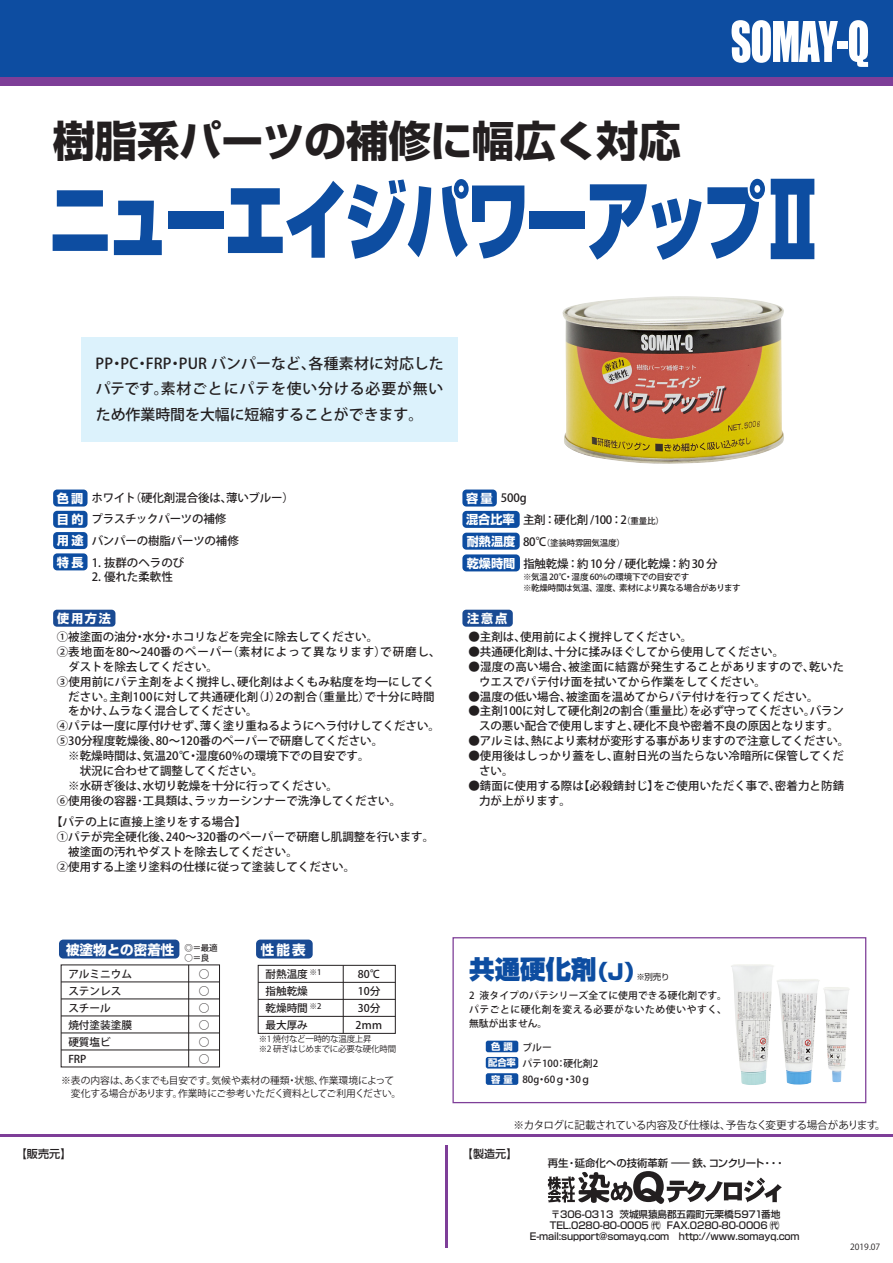
<style>
.page{position:relative;width:893px;height:1263px;background:#fff}
.page>*{position:absolute;margin:0;border:0;box-sizing:border-box;transform-origin:0 0}
.t1{font:900 85.05px "Shin Go Pro";letter-spacing:-.065em;color:#0d4da1;scale:.75 1}
.t2{font:700 42.45px "Shin Go Pro";letter-spacing:-.015em;color:#231f20}
.t3{font:900 25.5px "Shin Go Pro";color:#0d4da1}
.t4{font:500 14.85px/25.5px "Koz Go Pr 6 N";color:#231f20;text-align:justify}
.t5{font:700 13.5px "Shin Go Pro";color:#fff}
.t6{font:700 12.15px "Shin Go Pro";letter-spacing:.145em;color:#fff}
.t7{font:500 11.55px/14.9px "Koz Go Pr 6 N";color:#231f20}
.t8{font:500 11.55px/14.9px "Koz Go Pr 6 N";letter-spacing:.02em;color:#231f20}
.t9{font:500 11.55px "Koz Go Pr 6 N";letter-spacing:.08em;color:#231f20}
.t10{font:500 11.55px "Koz Go Pr 6 N";letter-spacing:-.025em;color:#231f20}
.t11{font:500 11.1px "Shin Go Pro";color:#231f20}
.t12{font:500 10.65px/17px "Koz Go Pr 6 N";color:#231f20}
.t13{font:10.65px "Koz Go Pro";letter-spacing:-.025em;color:#231f20}
.t14{font:500 10.35px "Shin Go Pro";color:#231f20}
.t15{font:500 9.75px/14.1px "Koz Go Pr 6 N";letter-spacing:.015em;color:#231f20;text-align:justify}
.t16{font:9.75px/12.8px "Koz Go Pro";color:#231f20}
.t17{font:500 9.6px/11.1px "Shin Go Pro";letter-spacing:-.015em;color:#231f20;text-align:center}
.t18{font:500 8.55px/10.6px "Koz Go Pr 6 N";letter-spacing:-.03em;color:#231f20}
.t19{font:8.55px/9.8px "Koz Go Pr 6 N";letter-spacing:-.035em;color:#231f20}
.t20{font:8.55px "Koz Go Pro";color:#231f20}
.t21{font:8.55px "Shin Go Pro";color:#231f20}
.s1{font-size:102px}
.s2{font-family:"Shin Go Pro";font-weight:700;font-size:12.15px;color:#fff}
.s3{font-size:8.55px}
.s4{font-size:11.55px}
.s5{font-size:21.3px}
.s6{font-family:"Shin Go Pro";font-weight:700;font-size:9.3px;color:#fff}
.s7{font-weight:400}
</style>
<div class="page">
<div style="left:59px;top:939px;width:120px;height:19px;background:#194a93;border-radius:4px"></div>
<hr style="left:188px;top:965px;width:1px;height:102px;background:#231f20">
<hr style="left:61px;top:981px;width:159px;height:1px;background:#231f20">
<hr style="left:61px;top:998px;width:159px;height:1px;background:#231f20">
<hr style="left:61px;top:1016px;width:159px;height:1px;background:#231f20">
<hr style="left:61px;top:1033px;width:159px;height:1px;background:#231f20">
<hr style="left:61px;top:1050px;width:159px;height:1px;background:#231f20">
<div style="left:256px;top:939px;width:57px;height:19px;background:#194a93;border-radius:4px"></div>
<hr style="left:343px;top:965px;width:1px;height:68px;background:#231f20">
<div style="left:258px;top:965px;width:138px;height:69px;border:1px solid #231f20"></div>
<hr style="left:258px;top:982px;width:137px;height:1px;background:#231f20">
<hr style="left:258px;top:999px;width:137px;height:1px;background:#231f20">
<hr style="left:258px;top:1016px;width:137px;height:1px;background:#231f20">
<div style="left:452px;top:937px;width:414px;height:166px;border:1px solid #7e3e98"></div>
<div style="left:486px;top:1041px;width:32px;height:11px;background:#0d4da1;border-radius:2px"></div>
<div style="left:486px;top:1057px;width:32px;height:11px;background:#0d4da1;border-radius:2px"></div>
<div style="left:486px;top:1073px;width:32px;height:12px;background:#0d4da1;border-radius:2px"></div>
<div style="left:82px;top:338px;width:376px;height:104px;background:#dcf2fc"></div>
<div style="left:0;top:0;width:893px;height:85px;background:#7e3e98"></div>
<div style="left:0;top:0;width:893px;height:77px;background:#0d4da1"></div>
<svg style="left:732px;top:20px;width:106px;height:43px"></svg>
<div style="left:837px;top:42px;width:11px;height:7px;background:#fff"></div>
<svg style="left:849px;top:20px;width:19px;height:47px"></svg>
<hr style="left:0;top:1134px;width:893px;height:2px;background:#7e3e98">
<hr style="left:445px;top:1146px;width:3px;height:102px;background:#7e3e98">
<svg style="left:548px;top:1171px;width:234px;height:33px"></svg>
<div style="left:53px;top:610px;width:62px;height:17px;background:#194a93;border-radius:4px"></div>
<div style="left:53px;top:511px;width:35px;height:17px;background:#0d4da1;border-radius:4px"></div>
<div style="left:53px;top:489px;width:35px;height:17px;background:#0d4da1;border-radius:4px"></div>
<div style="left:53px;top:553px;width:35px;height:17px;background:#0d4da1;border-radius:4px"></div>
<div style="left:462px;top:610px;width:51px;height:17px;background:#194a93;border-radius:4px"></div>
<div style="left:53px;top:532px;width:35px;height:17px;background:#0d4da1;border-radius:4px"></div>
<img style="left:731px;top:964px;width:110px;height:121px">
<img style="left:562px;top:296px;width:222px;height:168px">
<div style="left:462px;top:511px;width:58px;height:17px;background:#0d4da1;border-radius:4px"></div>
<div style="left:462px;top:533px;width:58px;height:17px;background:#0d4da1;border-radius:4px"></div>
<div style="left:462px;top:554px;width:58px;height:17px;background:#0d4da1;border-radius:4px"></div>
<div style="left:462px;top:489px;width:35px;height:17px;background:#0d4da1;border-radius:4px"></div>
<h2 class="t2" style="left:53px;top:107px;width:630px">樹脂系パーツの補修に幅広く対応</h2>
<h1 class="t1" style="left:49px;top:153px;width:1036px">ニューエイジパワーアップ<span class="s1">Ⅱ</span></h1>
<p class="t4" style="left:96px;top:351px;width:350px">PP・PC・FRP・PUR バンパーなど、各種素材に対応したパテです。素材ごとにパテを使い分ける必要が無いため作業時間を大幅に短縮することができます。</p>
<p class="t7" style="left:57px;top:490px;width:239px"><span class="s2">色調</span> ホワイト（硬化剤混合後は、薄いブルー）</p>
<p class="t10" style="left:57px;top:512px;width:171px"><span class="s2">目的</span> プラスチックパーツの補修</p>
<p class="t7" style="left:57px;top:533px;width:184px"><span class="s2">用途</span> バンパーの樹脂パーツの補修</p>
<p class="t7" style="left:57px;top:556px;width:129px"><span class="s2">特長</span> 1. 抜群のヘラのび</p>
<p class="t7" style="left:92px;top:570px;width:83px">2. 優れた柔軟性</p>
<p class="t6" style="left:57px;top:608px;width:55px">使用方法</p>
<p class="t7" style="left:57px;top:630px;width:323px">①被塗面の油分・水分・ホコリなどを完全に除去してください。</p>
<p class="t9" style="left:57px;top:645px;width:385px">②表地面を80～240番のペーパー（素材によって異なります）で研磨し、</p>
<p class="t7" style="left:68px;top:659px;width:151px">ダストを除去してください。</p>
<p class="t7" style="left:57px;top:674px;width:379px">③使用前にパテ主剤をよく撹拌し、硬化剤はよくもみ粘度を均一にしてく</p>
<p class="t8" style="left:68px;top:689px;width:368px">ださい。主剤100に対して共通硬化剤（J）2の割合（重量比）で十分に時間</p>
<p class="t7" style="left:68px;top:704px;width:191px">をかけ、ムラなく混合してください。</p>
<p class="t7" style="left:57px;top:719px;width:385px">④パテは一度に厚付けせず、薄く塗り重ねるようにヘラ付けしてください。</p>
<p class="t7" style="left:57px;top:734px;width:328px">⑤30分程度乾燥後、80～120番のペーパーで研磨してください。</p>
<p class="t7" style="left:57px;top:749px;width:314px">　※乾燥時間は、気温20℃・湿度60％の環境下での目安です。</p>
<p class="t7" style="left:57px;top:763px;width:208px">　　状況に合わせて調整してください。</p>
<p class="t7" style="left:57px;top:778px;width:283px">　※水研ぎ後は、水切り乾燥を十分に行ってください。</p>
<p class="t7" style="left:57px;top:793px;width:346px">⑥使用後の容器･工具類は、ラッカーシンナーで洗浄してください。</p>
<p class="t7" style="left:57px;top:814px;width:379px;text-indent:-6px">【パテの上に直接上塗りをする場合】<br>①パテが完全硬化後、240～320番のペーパーで研磨し肌調整を行います。　被塗面の汚れやダストを除去してください。<br>②使用する上塗り塗料の仕様に従って塗装してください。</p>
<p class="t7" style="left:466px;top:491px;width:62px"><span class="s2">容量</span> 500g</p>
<p class="t7" style="left:466px;top:513px;width:199px"><span class="s2">混合比率</span> 主剤：硬化剤 /100：2<span class="s3">（重量比）</span></p>
<p class="t18" style="left:467px;top:538px;width:160px"><span class="s2">耐熱温度</span> <span class="s4">80℃</span>（塗装時雰囲気温度）</p>
<p class="t7" style="left:467px;top:556px;width:252px"><span class="s2">乾燥時間</span> 指触乾燥：約 10 分 / 硬化乾燥：約 30 分</p>
<p class="t18" style="left:523px;top:572px;width:219px">※気温 20℃・湿度 60％の環境下での目安です<br>※乾燥時間は気温、湿度、素材により異なる場合があります</p>
<p class="t6" style="left:467px;top:608px;width:42px">注意点</p>
<p class="t7" style="left:468px;top:630px;width:225px">●主剤は、使用前によく撹拌してください。</p>
<p class="t7" style="left:468px;top:644px;width:317px">●共通硬化剤は、十分に揉みほぐしてから使用してください。</p>
<p class="t8" style="left:479px;top:659px;width:367px;text-indent:-11px">●湿度の高い場合、被塗面に結露が発生することがありますので、乾いたウエスでパテ付け面を拭いてから作業をしてください。</p>
<p class="t7" style="left:468px;top:689px;width:352px">●温度の低い場合、被塗面を温めてからパテ付けを行ってください。</p>
<p class="t7" style="left:468px;top:704px;width:377px;text-align:center">●主剤100に対して硬化剤2の割合（重量比）を必ず守ってください。バランスの悪い配合で使用しますと、硬化不良や密着不良の原因となります。</p>
<p class="t7" style="left:468px;top:734px;width:382px">●アルミは、熱により素材が変形する事がありますので注意してください。</p>
<p class="t7" style="left:479px;top:749px;width:367px;text-indent:-11px">●使用後はしっかり蓋をし、直射日光の当たらない冷暗所に保管してください。</p>
<p class="t7" style="left:479px;top:778px;width:367px;text-indent:-11px">●錆面に使用する際は【必殺錆封じ】をご使用いただく事で、密着力と防錆力が上がります。</p>
<p class="t5" style="left:66px;top:939px;width:110px">被塗物との密着性</p>
<p class="t12" style="left:68px;top:965px;width:65px">アルミニウムステンレススチール<br>焼付塗装塗膜硬質塩ビ<br>FRP</p>
<p class="t12" style="left:199px;top:965px;width:12px;text-align:justify">○ ○ ○ ○ ○ ○</p>
<p class="t18" style="left:185px;top:943px;width:35px">◎＝最適</p>
<p class="t18" style="left:185px;top:952px;width:26px">○＝良</p>
<p class="t5" style="left:261px;top:939px;width:46px">性能表</p>
<p class="t12" style="left:265px;top:966px;width:58px">耐熱温度 <sup>※1</sup>指触乾燥<br>乾燥時間 <sup>※2</sup>最大厚み</p>
<p class="t12" style="left:355px;top:966px;width:29px">80℃<br>10分<br>30分<br>2ｍｍ</p>
<p class="t19" style="left:259px;top:1034px;width:139px">※1 焼付など一時的な温度上昇<br>※2 研ぎはじめまでに必要な硬化時間</p>
<p class="t16" style="left:61px;top:1074px;width:342px">※表の内容は、あくまでも目安です。気候や素材の種類・状態、作業環境によって　変化する場合があります。作業時にご参考いただく資料としてご利用ください。</p>
<h3 class="t3" style="left:469px;top:949px;width:178px">共通硬化剤<span class="s5">（J）</span></h3>
<p class="t21" style="left:636px;top:969px;width:35px">※別売り</p>
<p class="t15" style="left:469px;top:988px;width:259px">2 液タイプのパテシリーズ全てに使用できる硬化剤です。パテごとに硬化剤を変える必要がないため使いやすく、無駄が出ません。</p>
<p class="t15" style="left:491px;top:1040px;width:62px"><span class="s6">色 調</span> ブルー</p>
<p class="t15" style="left:488px;top:1057px;width:112px"><span class="s6">配合率</span> パテ100：硬化剤2</p>
<p class="t15" style="left:491px;top:1073px;width:101px"><span class="s6">容 量</span> 80g・60ｇ・30ｇ</p>
<p class="t13" style="left:514px;top:1118px;width:374px">※カタログに記載されている内容及び仕様は、予告なく変更する場合があります。</p>
<p class="t11" style="left:16px;top:1145px;width:57px">【販売元】</p>
<p class="t11" style="left:462px;top:1145px;width:57px">【製造元】</p>
<p class="t14" style="left:548px;top:1155px;width:239px">再生・延命化への技術革新<span class="s7">ー</span>鉄、コンクリート・・・</p>
<p class="t17" style="left:530px;top:1207px;width:271px">〒306-0313 茨城県猿島郡五霞町元栗橋5971番地<br>TEL.0280-80-0005 ㈹ FAX.0280-80-0006 ㈹<br>E-mail:support@somayq.com　http://www.somayq.com</p>
<p class="t20" style="left:850px;top:1241px;width:31px">2019.07</p>
</div>
